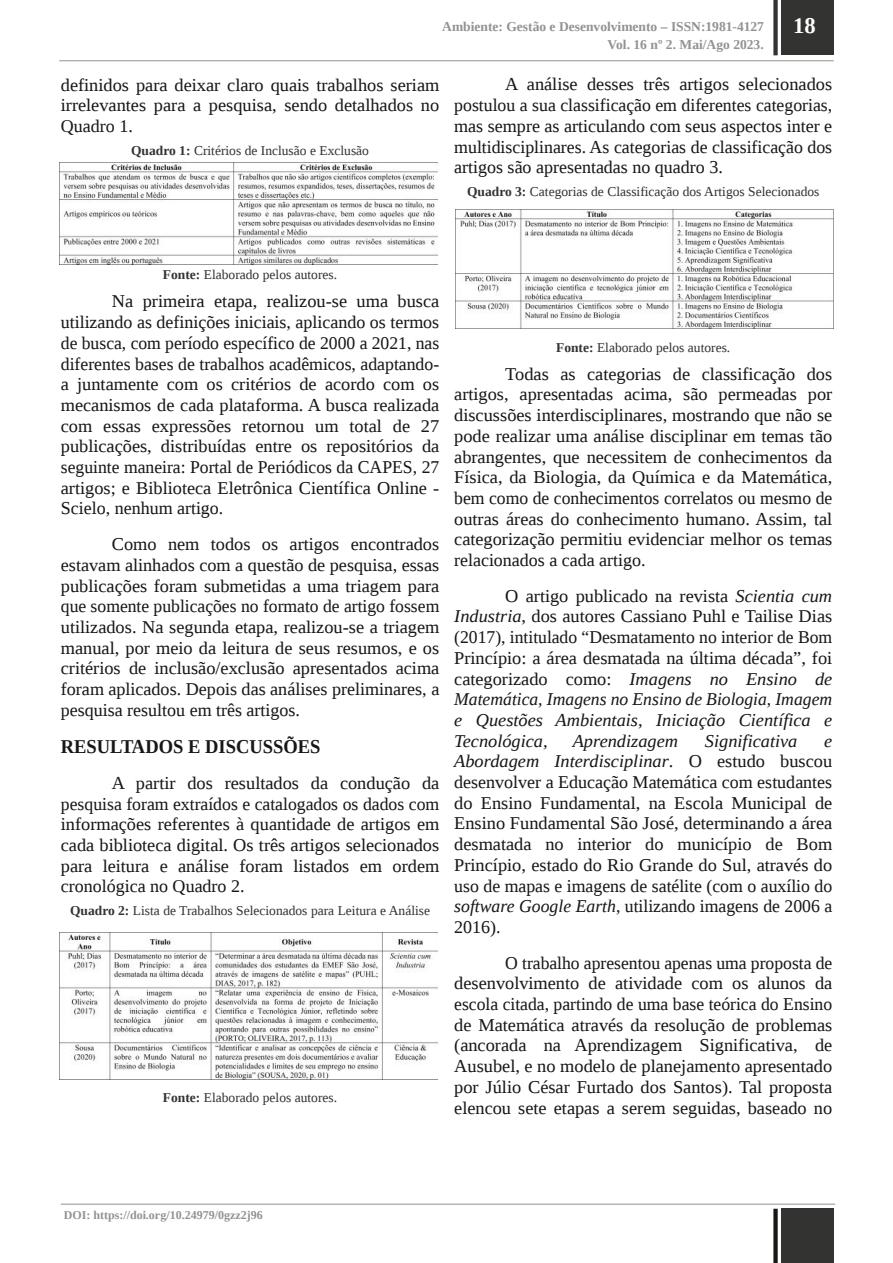
<style>
.page{position:relative;width:893px;height:1263px;background:#fff}
.page>*{position:absolute;margin:0;border:0;box-sizing:border-box;transform-origin:0 0}
.t1{font:700 22.5px "Liberation Serif";color:#fff}
.t2{font:700 19.5px "Liberation Serif";color:#181715;scale:.95 1}
.t3{font:18px/20.7px "Liberation Serif";color:#181715;text-align:justify}
.t4{font:italic 18px "Liberation Serif";color:#181715}
.t5{font:13.5px "Liberation Serif";color:#333332}
.t6{font:700 13.5px/18px "Liberation Serif";color:#929291;text-align:right}
.t7{font:700 12px "Liberation Serif";color:#929291}
.s1{font-weight:700}
.s2{font-style:italic}
</style>
<div class="page">
<div style="left:781px;top:0;width:52px;height:55px;background:#333332"></div>
<div style="left:773px;top:0;width:5px;height:55px;background:#333332"></div>
<div style="left:781px;top:1209px;width:52px;height:54px;background:#333332"></div>
<div style="left:773px;top:1209px;width:5px;height:54px;background:#181715"></div>
<hr style="left:60px;top:60px;width:773px;height:1px;background:#929291">
<hr style="left:61px;top:1204px;width:774px;height:1px;background:#929291">
<img style="left:60px;top:163px;width:378px;height:101px">
<img style="left:60px;top:932px;width:378px;height:148px">
<img style="left:455px;top:210px;width:378px;height:118px">
<p class="t6" style="left:442px;top:18px;width:323px">Ambiente: Gestão e Desenvolvimento – ISSN:1981-4127<br>Vol. 16 nº 2. Mai/Ago 2023.</p>
<p class="t1" style="left:793px;top:13px;width:24px">18</p>
<p class="t3" style="left:61px;top:74px;width:380px">definidos para deixar claro quais trabalhos seriam irrelevantes para a pesquisa, sendo detalhados no Quadro 1.</p>
<p class="t5" style="left:131px;top:143px;width:239px"><span class="s1">Quadro 1:</span> Critérios de Inclusão e Exclusão</p>
<p class="t3" style="left:454px;top:74px;width:380px;text-indent:51px">A análise desses três artigos selecionados postulou a sua classificação em diferentes categorias, mas sempre as articulando com seus aspectos inter e multidisciplinares. As categorias de classificação dos artigos são apresentadas no quadro 3.</p>
<p class="t5" style="left:467px;top:184px;width:354px"><span class="s1">Quadro 3:</span> Categorias de Classificação dos Artigos Selecionados</p>
<p class="t5" style="left:163px;top:267px;width:176px"><span class="s1">Fonte:</span> Elaborado pelos autores.</p>
<p class="t3" style="left:61px;top:291px;width:380px;text-indent:51px">Na primeira etapa, realizou-se uma busca utilizando as definições iniciais, aplicando os termos de busca, com período específico de 2000 a 2021, nas diferentes bases de trabalhos acadêmicos, adaptando&shy;a juntamente com os critérios de acordo com os mecanismos de cada plataforma. A busca realizada com essas expressões retornou um total de 27 publicações, distribuídas entre os repositórios da seguinte maneira: Portal de Periódicos da CAPES, 27 artigos; e Biblioteca Eletrônica Científica Online - Scielo, nenhum artigo.</p>
<p class="t3" style="left:61px;top:534px;width:380px;text-indent:51px">Como nem todos os artigos encontrados estavam alinhados com a questão de pesquisa, essas publicações foram submetidas a uma triagem para que somente publicações no formato de artigo fossem utilizados. Na segunda etapa, realizou-se a triagem manual, por meio da leitura de seus resumos, e os critérios de inclusão/exclusão apresentados acima foram aplicados. Depois das análises preliminares, a pesquisa resultou em três artigos.</p>
<p class="t2" style="left:61px;top:736px;width:275px">RESULTADOS E DISCUSSÕES</p>
<p class="t3" style="left:61px;top:772px;width:380px;text-indent:51px">A partir dos resultados da condução da pesquisa foram extraídos e catalogados os dados com informações referentes à quantidade de artigos em cada biblioteca digital. Os três artigos selecionados para leitura e análise foram listados em ordem cronológica no Quadro 2.</p>
<p class="t5" style="left:70px;top:903px;width:361px"><span class="s1">Quadro 2:</span> Lista de Trabalhos Selecionados para Leitura e Análise</p>
<p class="t5" style="left:163px;top:1090px;width:176px"><span class="s1">Fonte:</span> Elaborado pelos autores.</p>
<p class="t5" style="left:556px;top:339px;width:176px"><span class="s1">Fonte:</span> Elaborado pelos autores.</p>
<p class="t3" style="left:454px;top:363px;width:380px;text-indent:51px">Todas as categorias de classificação dos artigos, apresentadas acima, são permeadas por discussões interdisciplinares, mostrando que não se pode realizar uma análise disciplinar em temas tão abrangentes, que necessitem de conhecimentos da Física, da Biologia, da Química e da Matemática, bem como de conhecimentos correlatos ou mesmo de outras áreas do conhecimento humano. Assim, tal categorização permitiu evidenciar melhor os temas relacionados a cada artigo.</p>
<p class="t3" style="left:454px;top:585px;width:380px;text-indent:51px">O artigo publicado na revista <span class="s2">Scientia cum Industria</span>, dos autores Cassiano Puhl e Tailise Dias (2017), intitulado “Desmatamento no interior de Bom Princípio: a área desmatada na última década”, foi categorizado como: <span class="s2">Imagens no Ensino de Matemática, Imagens no Ensino de Biologia, Imagem e Questões Ambientais, Iniciação Científica e Tecnológica,</span></p>
<p class="t4" style="left:573px;top:730px;width:107px">Aprendizagem</p>
<p class="t4" style="left:705px;top:730px;width:94px">Significativa</p>
<p class="t3" style="left:454px;top:730px;width:380px;text-indent:370px"><span class="s2">e Abordagem Interdisciplinar</span>. O estudo buscou desenvolver a Educação Matemática com estudantes do Ensino Fundamental, na Escola Municipal de Ensino Fundamental São José, determinando a área desmatada no interior do município de Bom Princípio, estado do Rio Grande do Sul, através do uso de mapas e imagens de satélite (com o auxílio do <span class="s2">software Google Earth</span>, utilizando imagens de 2006 a 2016).</p>
<p class="t3" style="left:454px;top:952px;width:380px;text-indent:51px">O trabalho apresentou apenas uma proposta de desenvolvimento de atividade com os alunos da escola citada, partindo de uma base teórica do Ensino de Matemática através da resolução de problemas (ancorada na Aprendizagem Significativa, de Ausubel, e no modelo de planejamento apresentado por Júlio César Furtado dos Santos). Tal proposta elencou sete etapas a serem seguidas, baseado no</p>
<p class="t7" style="left:64px;top:1208px;width:201px">DOI: https://doi.org/10.24979/0gzz2j96</p>
</div>
